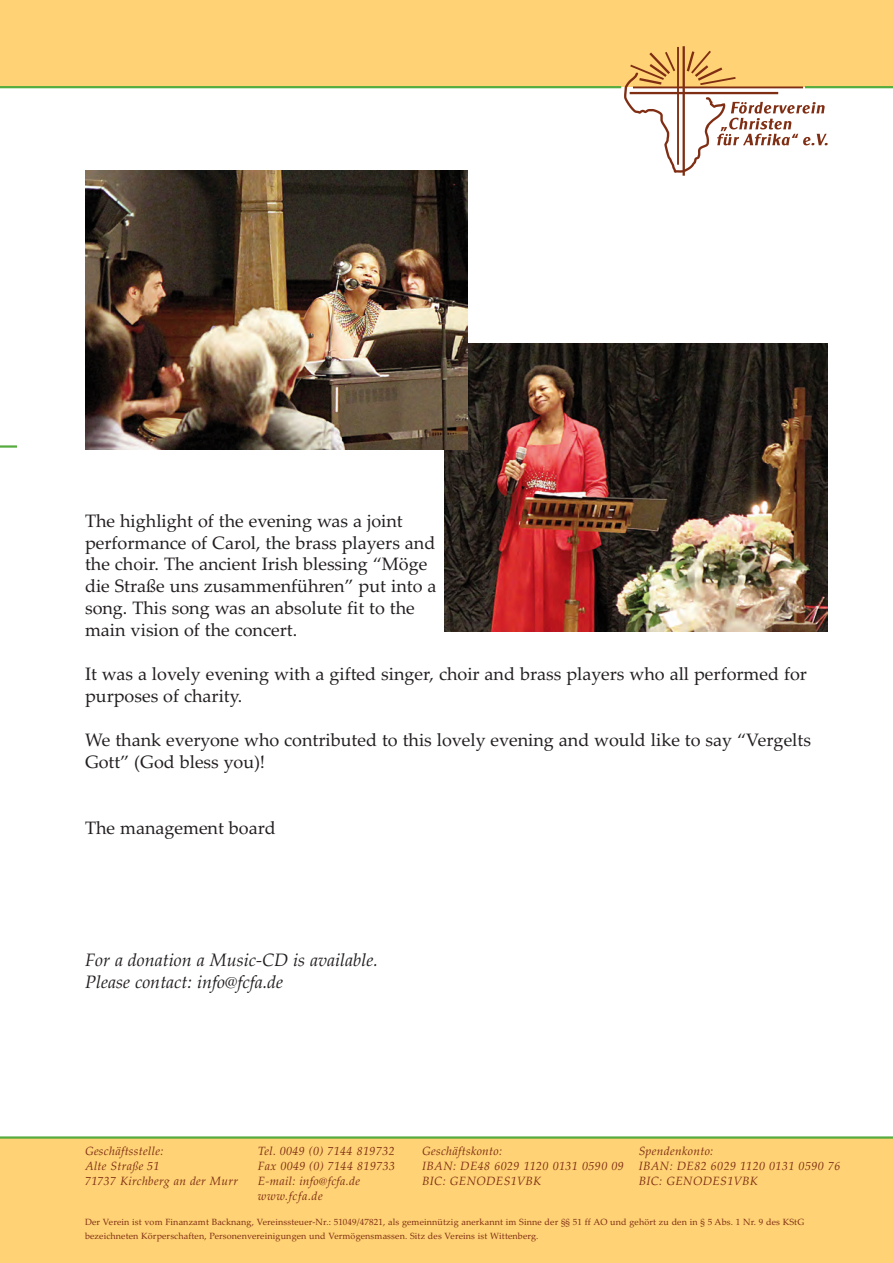
<style>
.page{position:relative;width:893px;height:1263px;background:#fff}
.page>*{position:absolute;margin:0;border:0;box-sizing:border-box;transform-origin:0 0}
.t1{font:18px/21.9px "Palatino Linotype";color:#231f20}
.t2{font:italic 18px/21.9px "Palatino Linotype";color:#231f20}
.t3{font:italic 12px/15px "Palatino Linotype";letter-spacing:.025em;color:#802e13}
.t4{font:9px/13.5px "Palatino Linotype";letter-spacing:.015em;color:#802e13}
</style>
<div class="page">
<div style="left:0;top:0;width:893px;height:87px;background:#fed275"></div>
<img style="left:624px;top:46px;width:204px;height:130px">
<hr style="left:805px;top:86px;width:88px;height:2px;background:#57ac40">
<hr style="left:0;top:86px;width:621px;height:2px;background:#57ac40">
<div style="left:0;top:1139px;width:893px;height:124px;background:#fed275"></div>
<hr style="left:0;top:1136px;width:893px;height:3px;background:#57ac40">
<hr style="left:0;top:445px;width:17px;height:3px;background:#57ac40">
<img style="left:444px;top:344px;width:383px;height:287px">
<img style="left:85px;top:170px;width:383px;height:279px">
<p class="t1" style="left:85px;top:509px;width:353px">The highlight of the evening was a joint performance of Carol, the brass players and the choir. The ancient Irish blessing “Möge die Straße uns zusammenführen” put into a song. This song was an absolute fit to the main vision of the concert.</p>
<p class="t1" style="left:85px;top:663px;width:723px">It was a lovely evening with a gifted singer, choir and brass players who all performed for purposes of charity.</p>
<p class="t1" style="left:85px;top:729px;width:727px">We thank everyone who contributed to this lovely evening and would like to say “Vergelts<br>Gott” (God bless you)!</p>
<p class="t1" style="left:85px;top:817px;width:192px">The management board</p>
<p class="t2" style="left:85px;top:948px;width:294px">For a donation a Music-CD is available.<br>Please contact: info@fcfa.de</p>
<p class="t3" style="left:85px;top:1144px;width:155px">Geschäftsstelle:<br>Alte Straße 51<br>71737 Kirchberg an der Murr</p>
<p class="t3" style="left:258px;top:1144px;width:139px">Tel. 0049 (0) 7144 819732<br>Fax 0049 (0) 7144 819733<br>E-mail: info@fcfa.de www.fcfa.de</p>
<p class="t3" style="left:422px;top:1144px;width:203px">Geschäftskonto:<br>IBAN: DE48 6029 1120 0131 0590 09<br>BIC: GENODES1VBK</p>
<p class="t3" style="left:639px;top:1144px;width:203px">Spendenkonto:<br>IBAN: DE82 6029 1120 0131 0590 76<br>BIC: GENODES1VBK</p>
<p class="t4" style="left:85px;top:1215px;width:721px">Der Verein ist vom Finanzamt Backnang, Vereinssteuer-Nr.: 51049/47821, als gemeinnützig anerkannt im Sinne der §§ 51 ff AO und gehört zu den in § 5 Abs. 1 Nr. 9 des KStG bezeichneten Körperschaften, Personenvereinigungen und Vermögensmassen. Sitz des Vereins ist Wittenberg.</p>
</div>
